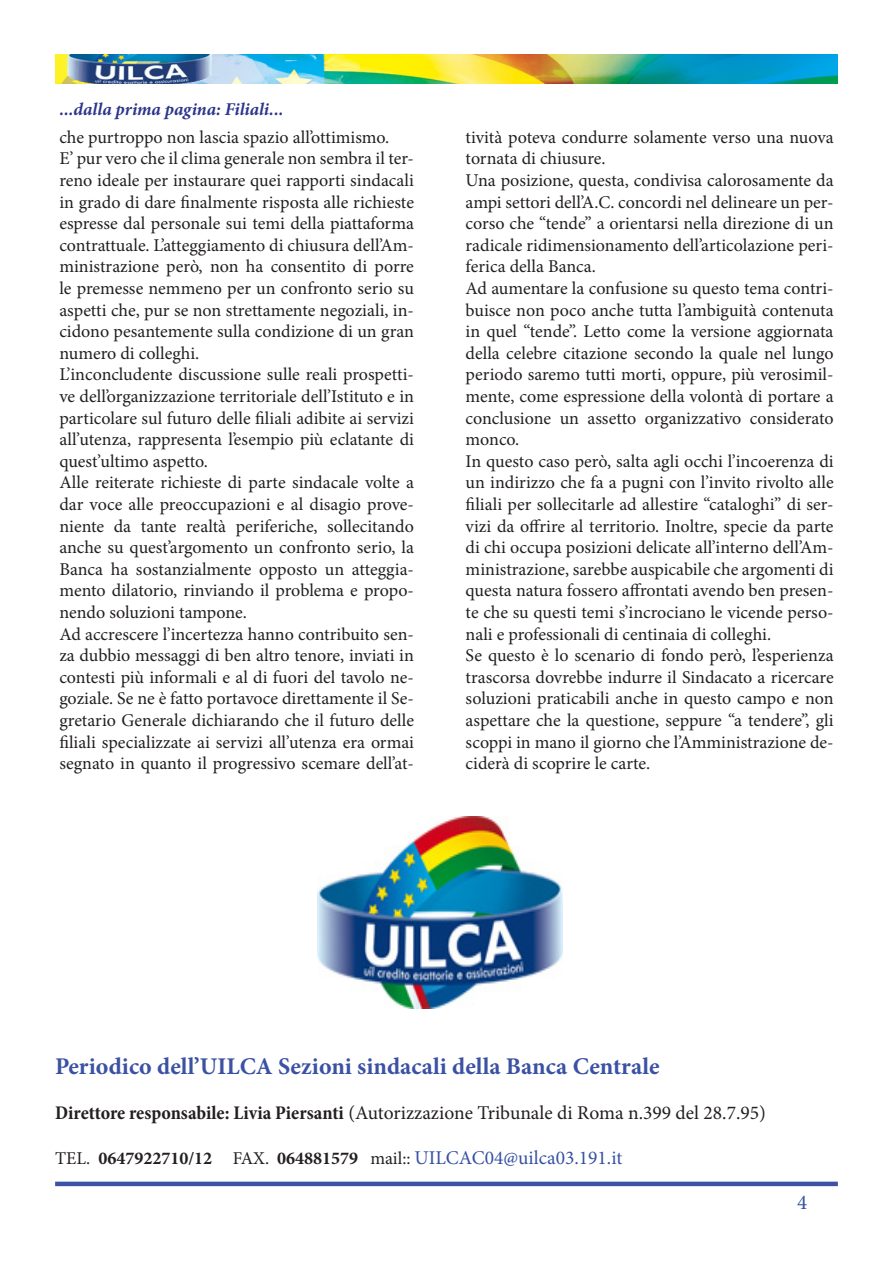
<style>
.page{position:relative;width:893px;height:1263px;background:#fff}
.page>*{position:absolute;margin:0;border:0;box-sizing:border-box;transform-origin:0 0}
.t1{font:700 24px "Minion Pro";color:#3b51a3}
.t2{font:21px "Minion Pro";color:#3651a3}
.t3{font:19.5px "Minion Pro";color:#231f20}
.t4{font:19.5px "Minion Pro";color:#3651a3}
.t5{font:18px/21.6px "Minion Pro";color:#231f20;text-align:justify}
.t6{font:italic 700 18px "Minion Pro";letter-spacing:-.005em;color:#2c3589}
.s1{font-weight:700;font-stretch:condensed}
.s2{font-size:18px;color:#231f20}
.s3{font-weight:700;font-size:18px;color:#231f20}
</style>
<div class="page">
<img style="left:317px;top:817px;width:246px;height:192px">
<div style="left:55px;top:1181px;width:783px;height:5px;background:#3c53a3"></div>
<img style="left:55px;top:54px;width:783px;height:30px">
<p class="t6" style="left:59px;top:97px;width:226px">...dalla prima pagina: Filiali...</p>
<p class="t5" style="left:59px;top:126px;width:331px">che purtroppo non lascia spazio all’ottimismo.</p>
<p class="t5" style="left:59px;top:148px;width:356px">E’ pur vero che il clima generale non sembra il ter&shy;reno ideale per instaurare quei rapporti sindacali in grado di dare finalmente risposta alle richieste espresse dal personale sui temi della piattaforma contrattuale. L’atteggiamento di chiusura dell’Am&shy;ministrazione però, non ha consentito di porre le premesse nemmeno per un confronto serio su aspetti che, pur se non strettamente negoziali, in&shy;cidono pesantemente sulla condizione di un gran numero di colleghi.</p>
<p class="t5" style="left:59px;top:364px;width:356px">L’inconcludente discussione sulle reali prospetti&shy;ve dell’organizzazione territoriale dell’Istituto e in particolare sul futuro delle filiali adibite ai servizi all’utenza, rappresenta l’esempio più eclatante di quest’ultimo aspetto.</p>
<p class="t5" style="left:59px;top:472px;width:356px">Alle reiterate richieste di parte sindacale volte a dar voce alle preoccupazioni e al disagio prove&shy;niente da tante realtà periferiche, sollecitando anche su quest’argomento un confronto serio, la Banca ha sostanzialmente opposto un atteggia&shy;mento dilatorio, rinviando il problema e propo&shy;nendo soluzioni tampone.</p>
<p class="t5" style="left:59px;top:623px;width:356px">Ad accrescere l’incertezza hanno contribuito sen&shy;za dubbio messaggi di ben altro tenore, inviati in contesti più informali e al di fuori del tavolo ne&shy;goziale. Se ne è fatto portavoce direttamente il Se&shy;gretario Generale dichiarando che il futuro delle filiali specializzate ai servizi all’utenza era ormai segnato in quanto il progressivo scemare dell’at-</p>
<p class="t5" style="left:466px;top:126px;width:369px">tività poteva condurre solamente verso una nuova tornata di chiusure.</p>
<p class="t5" style="left:466px;top:170px;width:369px">Una posizione, questa, condivisa calorosamente da ampi settori dell’A.C. concordi nel delineare un per&shy;corso che “tende” a orientarsi nella direzione di un radicale ridimensionamento dell’articolazione peri&shy;ferica della Banca.</p>
<p class="t5" style="left:466px;top:278px;width:369px">Ad aumentare la confusione su questo tema contri&shy;buisce non poco anche tutta l’ambiguità contenuta in quel “tende”. Letto come la versione aggiornata della celebre citazione secondo la quale nel lungo periodo saremo tutti morti, oppure, più verosimil&shy;mente, come espressione della volontà di portare a conclusione un assetto organizzativo considerato monco.</p>
<p class="t5" style="left:466px;top:450px;width:370px">In questo caso però, salta agli occhi l’incoerenza di un indirizzo che fa a pugni con l’invito rivolto alle filiali per sollecitarle ad allestire “cataloghi” di ser&shy;vizi da offrire al territorio. Inoltre, specie da parte di chi occupa posizioni delicate all’interno dell’Am&shy;ministrazione, sarebbe auspicabile che argomenti di questa natura fossero affrontati avendo ben presen&shy;te che su questi temi s’incrociano le vicende perso&shy;nali e professionali di centinaia di colleghi.</p>
<p class="t5" style="left:466px;top:645px;width:369px">Se questo è lo scenario di fondo però, l’esperienza trascorsa dovrebbe indurre il Sindacato a ricercare soluzioni praticabili anche in questo campo e non aspettare che la questione, seppure “a tendere”, gli scoppi in mano il giorno che l’Amministrazione de&shy;ciderà di scoprire le carte.</p>
<p class="t1" style="left:55px;top:1050px;width:606px">Periodico dell’UILCA Sezioni sindacali della Banca Centrale</p>
<p class="t3" style="left:55px;top:1100px;width:712px"><span class="s1">Direttore responsabile: Livia Piersanti</span> (Autorizzazione Tribunale di Roma n.399 del 28.7.95)</p>
<p class="t4" style="left:55px;top:1145px;width:569px"><span class="s2">TEL.</span> <span class="s3">0647922710/12</span> <span class="s2">FAX.</span> <span class="s3">064881579</span> <span class="s2">mail::</span> UILCAC04@uilca03.191.it</p>
<p class="t2" style="left:797px;top:1188px;width:12px">4</p>
</div>
